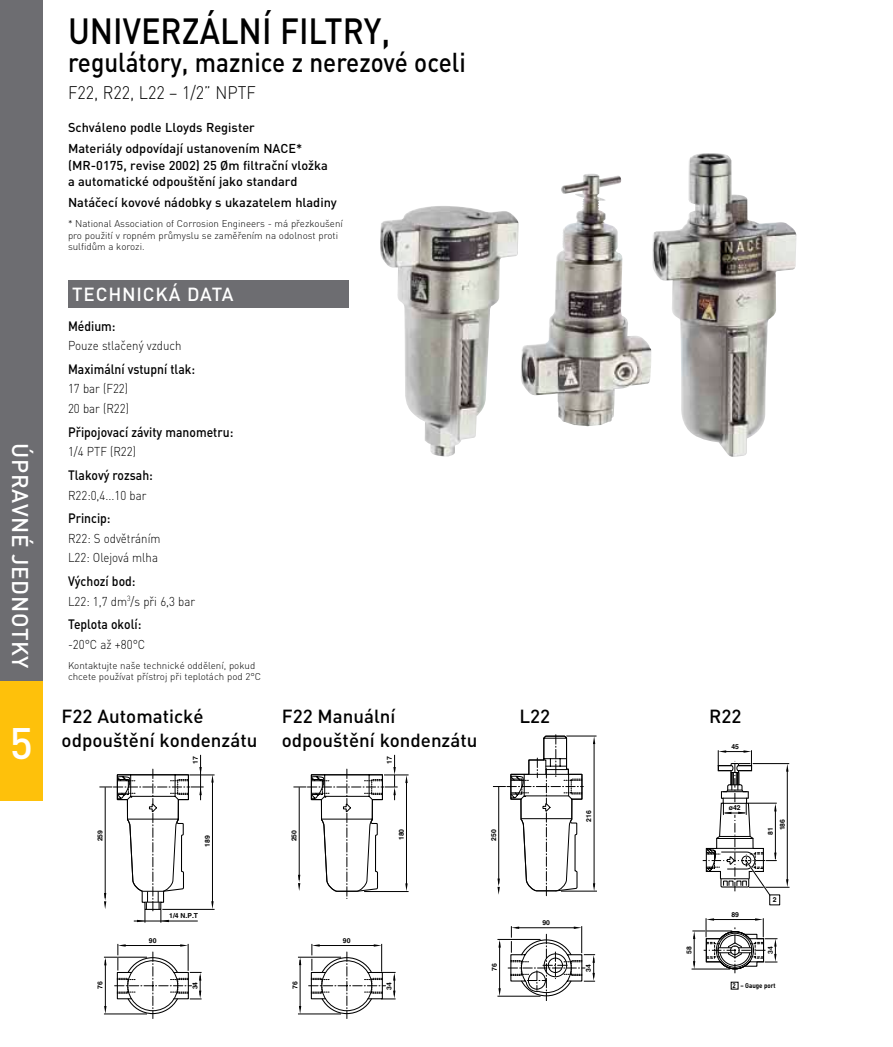
<style>
.page{position:relative;width:893px;height:1047px;background:#fff}
.page>*{position:absolute;margin:0;border:0;box-sizing:border-box;transform-origin:0 0}
.t1{font:500 43.5px "DIN";color:#fff}
.t2{font:500 36px "DINCE";color:#000;scale:.9 1}
.t3{font:500 27px "DINCE";color:#000;scale:.9 1}
.t4{font:500 22.5px "DIN";letter-spacing:.025em;color:#fff}
.t5{font:500 18.75px/23.7px "DINCE";color:#000}
.t6{font:500 18.75px "DINCE";letter-spacing:.045em;color:#fff}
.t7{font:300 18px "DINCE";color:#000;scale:.9 1}
.t8{font:500 13.5px "DINCE";color:#000;scale:.9 1}
.t9{font:500 12.75px/20.7px "DINCE";color:#000}
.t10{font:300 12.75px/19.5px "DINCE";color:#000;scale:.9 1}
.t11{font:300 9.75px/11.6px "DINCE";color:#000}
.t12{font:700 6.9px/12px "Norgren";color:#000}
.t13{font:700 6.9px "Helvetica";color:#000}
.t14{font:700 6.75px "DINCE";color:#000;scale:.9 1}
.s1{font-family:"DIN"}
</style>
<div class="page">
<div style="left:0;top:0;width:43px;height:681px;background:#6d6d71"></div>
<div style="left:0;top:681px;width:43px;height:119px;background:#fec10b"></div>
<svg style="left:380px;top:206px;width:139px;height:251px"></svg>
<img style="left:521px;top:153px;width:276px;height:304px">
<div style="left:68px;top:280px;width:281px;height:28px;background:#6d6d71"></div>
<hr style="left:104px;top:957px;width:43px;height:1px;background:#000">
<hr style="left:104px;top:1014px;width:43px;height:1px;background:#000">
<hr style="left:105px;top:960px;width:1px;height:48px;background:#000">
<svg style="left:104px;top:957px;width:3px;height:8px"></svg>
<svg style="left:104px;top:1006px;width:3px;height:8px"></svg>
<hr style="left:200px;top:755px;width:1px;height:45px;background:#000">
<svg style="left:115px;top:944px;width:87px;height:74px"></svg>
<svg style="left:100px;top:767px;width:114px;height:156px"></svg>
<hr style="left:561px;top:891px;width:36px;height:1px;background:#000">
<svg style="left:493px;top:735px;width:103px;height:266px"></svg>
<hr style="left:298px;top:957px;width:43px;height:1px;background:#000">
<hr style="left:298px;top:1014px;width:43px;height:1px;background:#000">
<hr style="left:300px;top:960px;width:1px;height:48px;background:#000">
<svg style="left:299px;top:957px;width:2px;height:8px"></svg>
<svg style="left:299px;top:1006px;width:2px;height:8px"></svg>
<svg style="left:309px;top:944px;width:87px;height:74px"></svg>
<svg style="left:294px;top:755px;width:114px;height:143px"></svg>
<hr style="left:753px;top:763px;width:36px;height:1px;background:#000">
<hr style="left:787px;top:769px;width:1px;height:113px;background:#000">
<svg style="left:786px;top:879px;width:2px;height:8px"></svg>
<svg style="left:786px;top:764px;width:2px;height:8px"></svg>
<hr style="left:749px;top:887px;width:40px;height:1px;background:#000">
<hr style="left:692px;top:969px;width:38px;height:1px;background:#000">
<svg style="left:693px;top:750px;width:84px;height:223px"></svg>
<div style="left:770px;top:895px;width:10px;height:10px;border:1px solid #000"></div>
<h3 class="t4" style="left:35px;top:443px;width:227px;rotate:90deg">ÚPRAVNÉ JEDNOTKY</h3>
<h1 class="t1" style="left:10px;top:715px;width:25px">5</h1>
<h2 class="t2" style="left:68px;top:7px;width:46px">univerzáln</h2>
<h2 class="t2" style="left:262px;top:7px;width:40px">í filtry</h2>
<h2 class="t2" style="left:382px;top:7px;width:11px">,</h2>
<h3 class="t3" style="left:68px;top:45px;width:443px">regulátory, maznice z nerezové oceli</h3>
<h3 class="t7" style="left:68px;top:81px;width:210px">F22, R22, L22 – 1/2” NPTF</h3>
<h3 class="t9" style="left:68px;top:117px;width:236px">Schváleno podle Lloyds Register<br>Materiály odpovídají ustanovením NACE*</h3>
<h3 class="t9" style="left:68px;top:156px;width:261px;line-height:16.5px">(MR-0175, revise 2002) 25 <span class="s1">Ø</span>m filtrační vložka a automatické odpouštění jako standard</h3>
<h3 class="t9" style="left:68px;top:191px;width:270px">Natáčecí kovové nádobky s ukazatelem hladiny</h3>
<p class="t11" style="left:68px;top:218px;width:276px">* National Association of Corrosion Engineers - má přezkoušení pro použití v ropném průmyslu se zaměřením na odolnost proti sulfidům a korozi.</p>
<h3 class="t6" style="left:72px;top:282px;width:163px">TECHNICKÁ DATA</h3>
<h3 class="t8" style="left:68px;top:317px;width:54px">Médium:</h3>
<h3 class="t10" style="left:68px;top:336px;width:128px">Pouze stlačený vzduch</h3>
<h3 class="t8" style="left:68px;top:360px;width:143px">Maximální vstupní tlak:</h3>
<h3 class="t10" style="left:68px;top:379px;width:69px">17 bar (F22)<br>20 bar (R22)</h3>
<h3 class="t8" style="left:68px;top:423px;width:185px">Připojovací závity manometru:</h3>
<h3 class="t10" style="left:68px;top:442px;width:77px">1/4 PTF (R22)</h3>
<h3 class="t8" style="left:68px;top:466px;width:96px">Tlakový rozsah:</h3>
<h3 class="t10" style="left:68px;top:485px;width:89px">R22:0,4...10 bar</h3>
<h3 class="t8" style="left:68px;top:510px;width:49px">Princip:</h3>
<h3 class="t10" style="left:68px;top:528px;width:104px">R22: S odvětráním<br>L22: Olejová mlha</h3>
<h3 class="t8" style="left:68px;top:572px;width:77px">Výchozí bod:</h3>
<h3 class="t10" style="left:68px;top:591px;width:143px">L22: 1,7 dm<sup>3</sup>/s při 6,3 bar</h3>
<h3 class="t8" style="left:68px;top:616px;width:83px">Teplota okolí:</h3>
<h3 class="t10" style="left:68px;top:634px;width:87px">-20°C až +80°C</h3>
<p class="t11" style="left:68px;top:659px;width:195px">Kontaktujte naše technické oddělení, pokud chcete používat přístroj při teplotách pod 2°C</p>
<h3 class="t5" style="left:62px;top:704px;width:197px">F22 Automatické odpouštění kondenzátu</h3>
<h3 class="t5" style="left:282px;top:704px;width:197px">F22 Manuální odpouštění kondenzátu</h3>
<h3 class="t5" style="left:519px;top:704px;width:32px">L22</h3>
<h3 class="t5" style="left:709px;top:704px;width:34px">R22</h3>
<p class="t12" style="left:731px;top:740px;width:9px">45</p>
<p class="t12" style="left:189px;top:764px;width:9px;rotate:-90deg">17</p>
<p class="t12" style="left:383px;top:763px;width:9px;rotate:-90deg">17</p>
<p class="t12" style="left:94px;top:841px;width:13px;rotate:-90deg">259</p>
<p class="t12" style="left:201px;top:847px;width:13px;rotate:-90deg">189</p>
<p class="t12" style="left:288px;top:841px;width:13px;rotate:-90deg">250</p>
<p class="t12" style="left:395px;top:840px;width:13px;rotate:-90deg">180</p>
<p class="t12" style="left:488px;top:841px;width:13px;rotate:-90deg">250</p>
<p class="t12" style="left:583px;top:821px;width:13px;rotate:-90deg">216</p>
<p class="t12" style="left:729px;top:802px;width:13px">ø42</p>
<p class="t12" style="left:764px;top:830px;width:13px;text-indent:-5px;rotate:-90deg">81<br>186</p>
<p class="t13" style="left:773px;top:893px;width:5px">2</p>
<p class="t12" style="left:169px;top:910px;width:30px">1/4 N.P.T</p>
<p class="t12" style="left:542px;top:916px;width:9px">90</p>
<p class="t12" style="left:731px;top:908px;width:9px">89</p>
<p class="t12" style="left:149px;top:934px;width:9px">90</p>
<p class="t12" style="left:343px;top:934px;width:9px">90</p>
<p class="t12" style="left:683px;top:953px;width:9px;rotate:-90deg">58</p>
<p class="t12" style="left:764px;top:954px;width:9px;rotate:-90deg">34</p>
<p class="t12" style="left:488px;top:971px;width:9px;rotate:-90deg">76</p>
<p class="t12" style="left:582px;top:972px;width:9px;rotate:-90deg">34</p>
<p class="t12" style="left:94px;top:989px;width:9px;rotate:-90deg">76</p>
<p class="t12" style="left:189px;top:989px;width:9px;rotate:-90deg">34</p>
<p class="t12" style="left:289px;top:989px;width:9px;rotate:-90deg">76</p>
<p class="t12" style="left:383px;top:989px;width:9px;rotate:-90deg">34</p>
<p class="t14" style="left:732px;top:981px;width:50px">2 – Gauge port</p>
</div>
